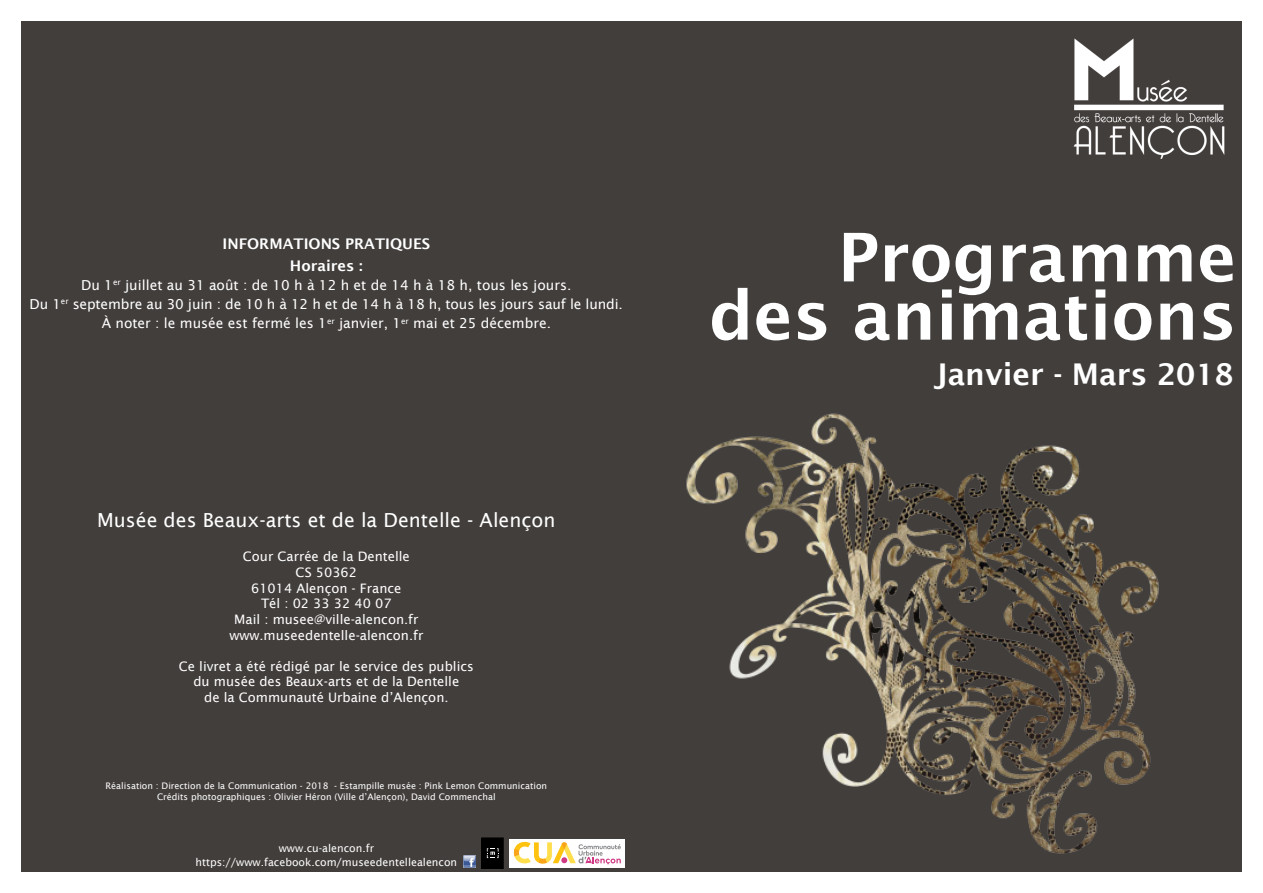
<style>
.page{position:relative;width:1263px;height:893px;background:#fff}
.page>*{position:absolute;margin:0;border:0;box-sizing:border-box;transform-origin:0 0}
.t1{font:600 67.2px/58.2px "Lucida Sans";color:#fff;text-align:right}
.t2{font:600 30px "Lucida Sans";color:#fff}
.t3{font:19.35px "Lucida Sans";color:#fff}
.t4{font:600 14.7px/21.8px "Lucida Sans";color:#fff;text-align:center}
.t5{font:13.8px/19px "Lucida Sans";color:#fff;text-align:center}
.t6{font:13.05px/15.6px "Lucida Sans";color:#fff;text-align:center}
.t7{font:10.65px "Lucida Sans";color:#fff}
.t8{font:9px/10.8px "Lucida Sans";color:#fff;text-align:center}
</style>
<div class="page">
<div style="left:21px;top:21px;width:636px;height:851px;background:#423e3c"></div>
<div style="left:631px;top:21px;width:611px;height:851px;background:#423e3c"></div>
<img style="left:1073px;top:38px;width:152px;height:121px">
<img style="left:686px;top:413px;width:473px;height:441px">
<div style="left:509px;top:839px;width:116px;height:28px;background:#fff"></div>
<svg style="left:514px;top:841px;width:107px;height:23px"></svg>
<div style="left:482px;top:838px;width:21px;height:30px;background:#000"></div>
<svg style="left:487px;top:848px;width:12px;height:10px"></svg>
<svg style="left:463px;top:855px;width:13px;height:13px"></svg>
<p class="t4" style="left:222px;top:233px;width:209px">INFORMATIONS PRATIQUES<br>Horaires :</p>
<p class="t5" style="left:30px;top:275px;width:595px">Du 1<sup>er</sup> juillet au 31 août : de 10 h à 12 h et de 14 h à 18 h, tous les jours.<br>Du 1<sup>er</sup> septembre au 30 juin : de 10 h à 12 h et de 14 h à 18 h, tous les jours sauf le lundi.<br>À noter : le musée est fermé les 1<sup>er</sup> janvier, 1<sup>er</sup> mai et 25 décembre.</p>
<h3 class="t3" style="left:97px;top:509px;width:460px">Musée des Beaux-arts et de la Dentelle - Alençon</h3>
<p class="t6" style="left:229px;top:549px;width:195px">Cour Carrée de la Dentelle<br>CS 50362<br>61014 Alençon - France<br>Tél : 02 33 32 40 07<br>Mail : musee@ville-alencon.fr www.museedentelle-alencon.fr</p>
<p class="t6" style="left:179px;top:658px;width:296px">Ce livret a été rédigé par le service des publics du musée des Beaux-arts et de la Dentelle<br>de la Communauté Urbaine d’Alençon.</p>
<p class="t8" style="left:106px;top:781px;width:443px">Réalisation : Direction de la Communication - 2018 - Estampille musée : Pink Lemon Communication<br>Crédits photographiques : Olivier Héron (Ville d’Alençon), David Commenchal</p>
<p class="t7" style="left:279px;top:842px;width:97px">www.cu-alencon.fr</p>
<p class="t7" style="left:196px;top:856px;width:263px">https://www.facebook.com/museedentellealencon</p>
<h1 class="t1" style="left:709px;top:228px;width:529px">Programme des animations</h1>
<h2 class="t2" style="left:935px;top:358px;width:300px">Janvier - Mars 2018</h2>
</div>
